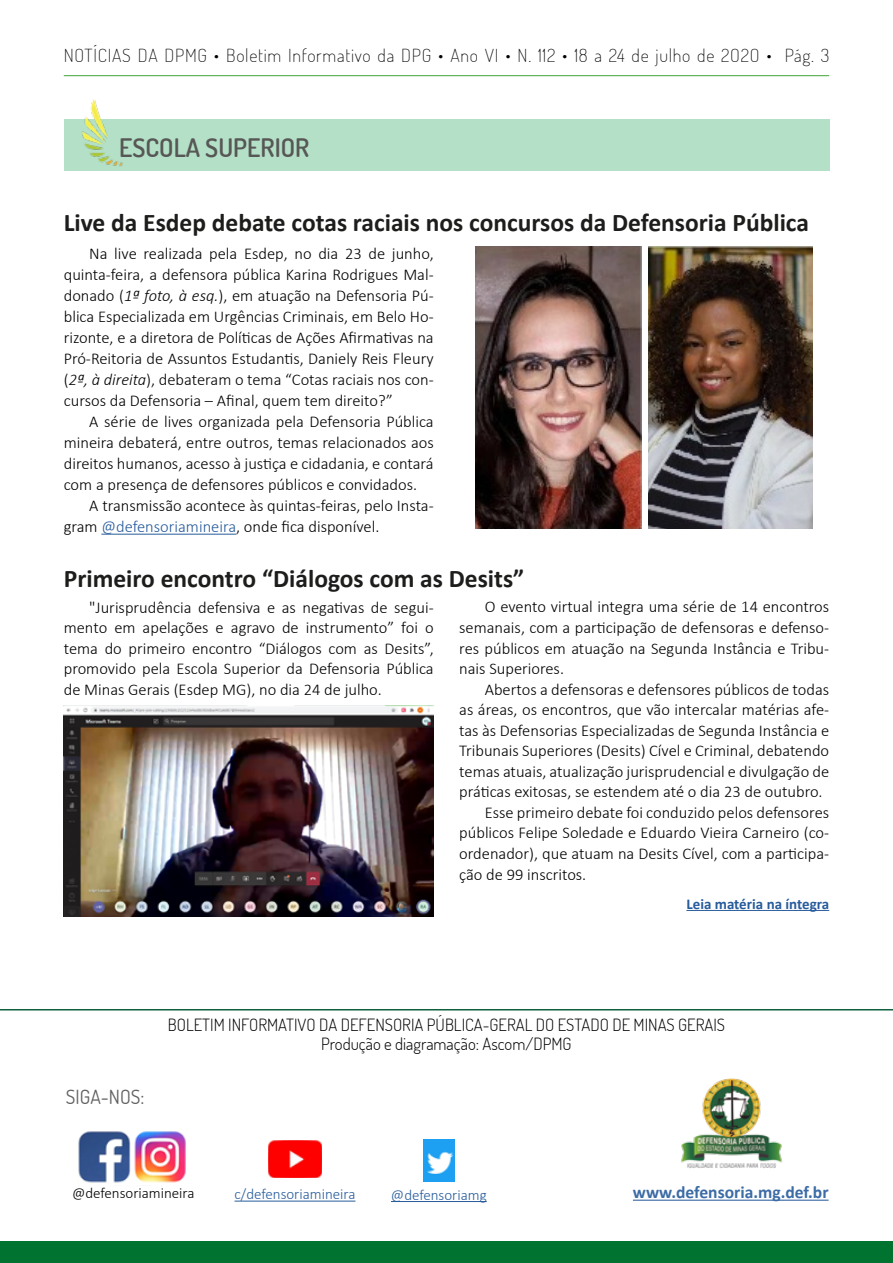
<style>
.page{position:relative;width:893px;height:1263px;background:#fff}
.page>*{position:absolute;margin:0;border:0;box-sizing:border-box;transform-origin:0 0}
.t1{font:700 25.5px "Calibri";color:#1d1d1b}
.t2{font:600 25.5px "Dosis";color:#575756}
.t3{font:19.5px "Dosis";color:#616160}
.t4{font:200 18px "Dosis";letter-spacing:.04em;color:#000}
.t5{font:700 17.55px "Calibri";color:#3c6ba5}
.t6{font:300 16.8px/19.6px "Dosis";color:#000;text-align:center}
.t7{font:300 16.5px/21px "Calibri";color:#000;text-align:justify}
.t8{font:300 15px "Calibri";color:#275b9b}
.t9{font:700 15px "Calibri";color:#275b9b}
.t10{font:300 15px "Calibri";color:#000}
.s1{font-style:italic}
.s2{color:#275b9b}
</style>
<div class="page">
<div style="left:0;top:1241px;width:893px;height:22px;background:#007330"></div>
<hr style="left:64px;top:75px;width:765px;height:1px;background:#3fa535">
<div style="left:65px;top:119px;width:765px;height:52px;background:#b3e0c6"></div>
<img style="left:82px;top:99px;width:41px;height:68px">
<hr style="left:101px;top:534px;width:135px;height:1px;background:#275b9b">
<hr style="left:0;top:1009px;width:893px;height:1px;background:#005530">
<hr style="left:633px;top:1199px;width:196px;height:2px;background:#3c6ba5">
<img style="left:681px;top:1078px;width:102px;height:91px">
<hr style="left:235px;top:1201px;width:120px;height:1px;background:#275b9b">
<img style="left:269px;top:1140px;width:52px;height:37px">
<img style="left:423px;top:1139px;width:32px;height:43px">
<hr style="left:391px;top:1201px;width:96px;height:1px;background:#275b9b">
<img style="left:78px;top:1131px;width:53px;height:52px">
<img style="left:134px;top:1131px;width:52px;height:52px">
<hr style="left:686px;top:910px;width:143px;height:1px;background:#275b9b">
<img style="left:64px;top:705px;width:370px;height:211px">
<img style="left:475px;top:247px;width:167px;height:281px">
<img style="left:648px;top:247px;width:165px;height:281px">
<p class="t4" style="left:64px;top:44px;width:767px">NOTÍCIAS DA DPMG • Boletim Informativo da DPG • Ano VI • N. 112 • 18 a 24 de julho de 2O2O • Pág. 3</p>
<h1 class="t2" style="left:119px;top:131px;width:192px">ESCOLA SUPERIOR</h1>
<h1 class="t1" style="left:64px;top:206px;width:747px">Live da Esdep debate cotas raciais nos concursos da Defensoria Pública</h1>
<p class="t7" style="left:64px;top:243px;width:371px;text-indent:26px">Na live realizada pela Esdep, no dia 23 de junho, quinta-feira, a defensora pública Karina Rodrigues Mal&shy;donado (<span class="s1">1ª foto, à esq.</span>), em atuação na Defensoria Pú&shy;blica Especializada em Urgências Criminais, em Belo Ho&shy;rizonte, e a diretora de Políticas de Ações Afirmativas na Pró-Reitoria de Assuntos Estudantis, Daniely Reis Fleury (<span class="s1">2ª, à direita</span>), debateram o tema “Cotas raciais nos con&shy;cursos da Defensoria – Afinal, quem tem direito?”</p>
<p class="t7" style="left:64px;top:411px;width:371px;text-indent:26px">A série de lives organizada pela Defensoria Pública mineira debaterá, entre outros, temas relacionados aos direitos humanos, acesso à justiça e cidadania, e contará com a presença de defensores públicos e convidados.</p>
<p class="t7" style="left:64px;top:495px;width:371px;text-indent:26px">A transmissão acontece às quintas-feiras, pelo Insta&shy;gram <span class="s2">@defensoriamineira</span>, onde fica disponível.</p>
<h1 class="t1" style="left:64px;top:562px;width:462px">Primeiro encontro “Diálogos com as Desits”</h1>
<p class="t7" style="left:64px;top:597px;width:371px;line-height:20.5px;text-indent:26px">"Jurisprudência defensiva e as negativas de segui&shy;mento em apelações e agravo de instrumento” foi o tema do primeiro encontro “Diálogos com as Desits”, promovido pela Escola Superior da Defensoria Pública de Minas Gerais (Esdep MG), no dia 24 de julho.</p>
<p class="t7" style="left:459px;top:597px;width:371px;line-height:20.5px;text-indent:26px">O evento virtual integra uma série de 14 encontros semanais, com a participação de defensoras e defenso&shy;res públicos em atuação na Segunda Instância e Tribu&shy;nais Superiores.</p>
<p class="t7" style="left:485px;top:678px;width:346px">Abertos a defensoras e defensores públicos de todas</p>
<p class="t7" style="left:459px;top:699px;width:371px">as áreas, os encontros, que vão intercalar matérias afe-</p>
<p class="t7" style="left:459px;top:720px;width:371px">tas às Defensorias Especializadas de Segunda Instância e</p>
<p class="t7" style="left:459px;top:740px;width:371px">Tribunais Superiores (Desits) Cível e Criminal, debatendo</p>
<p class="t7" style="left:459px;top:761px;width:371px">temas atuais, atualização jurisprudencial e divulgação de</p>
<p class="t7" style="left:459px;top:781px;width:365px">práticas exitosas, se estendem até o dia 23 de outubro.</p>
<p class="t7" style="left:485px;top:802px;width:346px">Esse primeiro debate foi conduzido pelos defensores</p>
<p class="t7" style="left:459px;top:822px;width:371px">públicos Felipe Soledade e Eduardo Vieira Carneiro (co-</p>
<p class="t7" style="left:459px;top:843px;width:371px">ordenador), que atuam na Desits Cível, com a participa-</p>
<p class="t7" style="left:459px;top:863px;width:129px">ção de 99 inscritos.</p>
<p class="t9" style="left:686px;top:894px;width:144px">Leia matéria na íntegra</p>
<p class="t3" style="left:66px;top:1084px;width:80px">SIGA-NOS:</p>
<p class="t6" style="left:168px;top:1014px;width:559px">BOLETIM INFORMATIVO DA DEFENSORIA PÚBLICA-GERAL DO ESTADO DE MINAS GERAIS<br>Produção e diagramação: Ascom/DPMG</p>
<p class="t8" style="left:235px;top:1185px;width:122px">c/defensoriamineira</p>
<p class="t5" style="left:633px;top:1181px;width:197px">www.defensoria.mg.def.br</p>
<p class="t10" style="left:72px;top:1184px;width:124px">@defensoriamineira</p>
<p class="t8" style="left:391px;top:1185px;width:97px">@defensoriamg</p>
</div>
